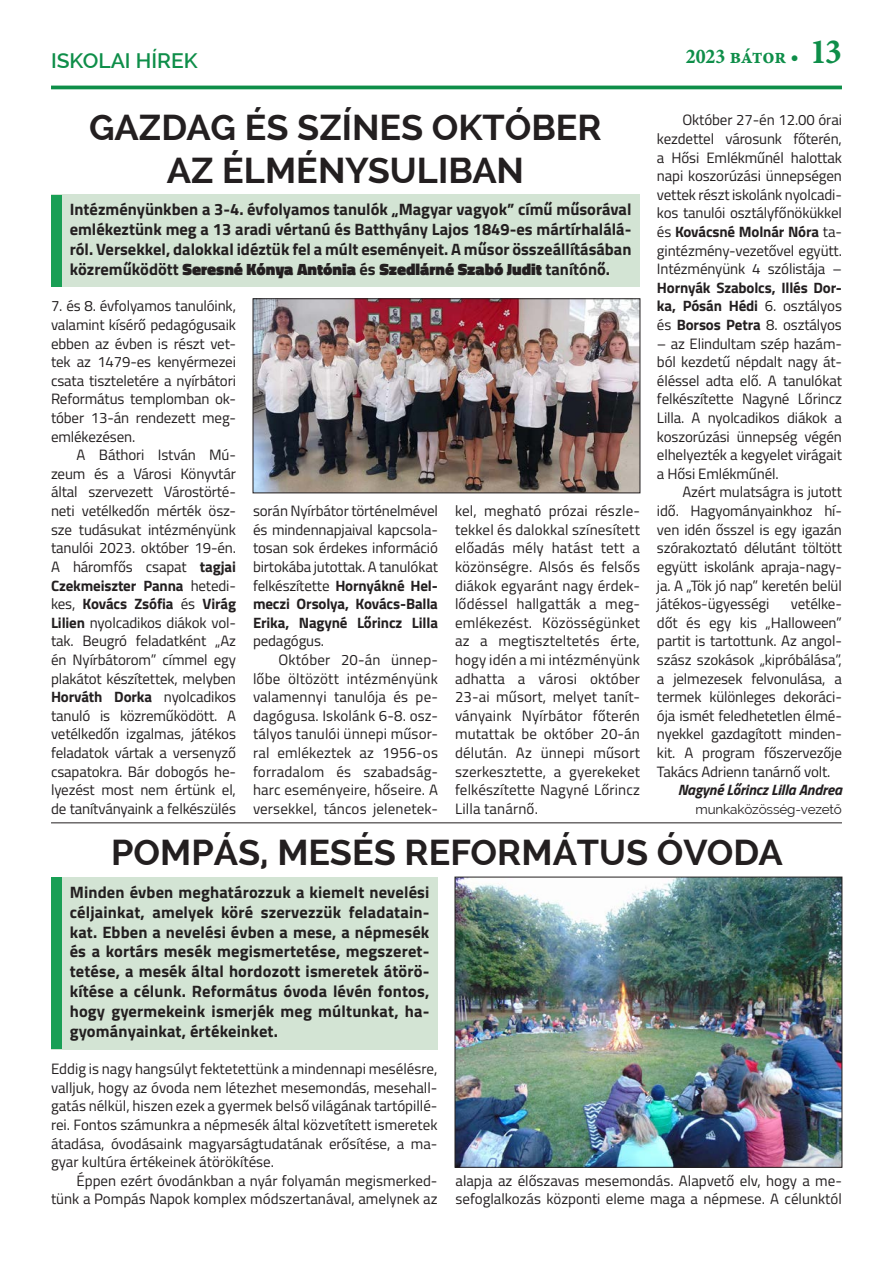
<style>
.page{position:relative;width:893px;height:1263px;background:#fff}
.page>*{position:absolute;margin:0;border:0;box-sizing:border-box;transform-origin:0 0}
.t1{font:700 36px/43.2px "Raleway";color:#231f20;text-align:center}
.t2{font:600 21px "Raleway";color:#0e8e49}
.t3{font:21px "Minion Pro Bold Cn Capt";letter-spacing:-.005em;color:#0e8e49}
.t4{font:700 16.5px/19.8px "Titillium";color:#231f20;text-align:justify}
.t5{font:15px/18.6px "Titillium";color:#231f20;text-align:justify}
.t6{font:700 15px/18.6px "Titillium";letter-spacing:-.01em;color:#231f20;text-align:justify}
.t7{font:italic 700 15px "Titillium";letter-spacing:-.01em;color:#231f20}
.t8{font:13.5px "Raleway";letter-spacing:-.01em;color:#231f20}
.s1{font-size:35.55px}
.s2{font-weight:900}
.s3{font-weight:700}
.s4{font-weight:400}
</style>
<div class="page">
<hr style="left:51px;top:86px;width:791px;height:3px;background:#0e8e49">
<div style="left:51px;top:195px;width:589px;height:92px;background:#d3e4d4"></div>
<div style="left:51px;top:877px;width:387px;height:172px;background:#d3e4d4"></div>
<div style="left:51px;top:195px;width:10px;height:92px;background:#199f55"></div>
<div style="left:51px;top:878px;width:10px;height:171px;background:#199f55"></div>
<img style="left:255px;top:300px;width:383px;height:191px">
<div style="left:253px;top:298px;width:387px;height:195px;border:1px solid #231f20"></div>
<hr style="left:51px;top:822px;width:791px;height:1px;background:#231f20">
<img style="left:457px;top:879px;width:383px;height:287px">
<div style="left:455px;top:877px;width:387px;height:291px;border:1px solid #231f20"></div>
<h2 class="t2" style="left:51px;top:48px;width:148px">ISKOLAI HÍREK</h2>
<h2 class="t3" style="left:686px;top:42px;width:158px">2023 bátor • <span class="s1">13</span></h2>
<h1 class="t1" style="left:89px;top:106px;width:514px">GAZDAG ÉS SZÍNES OKTÓBER<br>AZ ÉLMÉNYSULIBAN</h1>
<p class="t4" style="left:70px;top:199px;width:563px">Intézményünkben a 3-4. évfolyamos tanulók „Magyar vagyok” című műsorával emlékeztünk meg a 13 aradi vértanú és Batthyány Lajos 1849-es mártírhalálá&shy;ról. Versekkel, dalokkal idéztük fel a múlt eseményeit. A műsor összeállításában közreműködött <span class="s2">Seresné Kónya Antónia</span> és <span class="s2">Szedlárné Szabó Judit</span> tanítónő.</p>
<p class="t5" style="left:51px;top:296px;width:186px">7. és 8. évfolyamos tanulóink, valamint kísérő pedagógusaik ebben az évben is részt vet&shy;tek az 1479-es kenyérmezei csata tiszteletére a nyírbátori Református templomban ok&shy;tóber 13-án rendezett meg&shy;emlékezésen.</p>
<p class="t5" style="left:51px;top:445px;width:186px;text-indent:26px">A Báthori István Mú&shy;zeum és a Városi Könyvtár által szervezett Várostörté&shy;neti vetélkedőn mérték ös - sze tudásukat intézményünk tanulói 2023. október 19-én.<br>A háromfős csapat <span class="s3">tagjai Czekmeiszter Panna</span> hetedi&shy;kes, <span class="s3">Kovács Zsófia</span> és <span class="s3">Virág Lilien</span> nyolcadikos diákok vol&shy;tak. Beugró feladatként „Az én Nyírbátorom” címmel egy plakátot készítettek, melyben <span class="s3">Horváth Dorka</span> nyolcadikos tanuló is közreműködött. A vetélkedőn izgalmas, játékos feladatok vártak a versenyző csapatokra. Bár dobogós he&shy;lyezést most nem értünk el, de tanítványaink a felkészülés</p>
<p class="t5" style="left:253px;top:501px;width:186px">során Nyírbátor történelmével és mindennapjaival kapcsola&shy;tosan sok érdekes információ birtokába jutottak. A tanulókat felkészítette <span class="s3">Hornyákné Hel&shy;meczi Orsolya, Kovács-Balla Erika, Nagyné Lőrincz Lilla</span></p>
<p class="t5" style="left:253px;top:631px;width:73px">pedagógus.</p>
<p class="t5" style="left:278px;top:650px;width:161px">Október 20-án ünnep-</p>
<p class="t5" style="left:253px;top:668px;width:186px">lőbe öltözött intézményünk</p>
<p class="t5" style="left:253px;top:687px;width:186px">valamennyi tanulója és pe-</p>
<p class="t5" style="left:253px;top:705px;width:186px">dagógusa. Iskolánk 6-8. osz-</p>
<p class="t5" style="left:253px;top:724px;width:186px">tályos tanulói ünnepi műsor-</p>
<p class="t5" style="left:253px;top:743px;width:186px">ral emlékeztek az 1956-os</p>
<p class="t5" style="left:253px;top:761px;width:186px">forradalom és szabadság-</p>
<p class="t5" style="left:253px;top:780px;width:186px">harc eseményeire, hőseire. A</p>
<p class="t5" style="left:253px;top:798px;width:186px">versekkel, táncos jelenetek-</p>
<p class="t5" style="left:455px;top:501px;width:186px">kel, megható prózai részle&shy;tekkel és dalokkal színesített előadás mély hatást tett a közönségre. Alsós és felsős diákok egyaránt nagy érdek&shy;lődéssel hallgatták a meg&shy;emlékezést. Közösségünket az a megtiszteltetés érte, hogy idén a mi intézményünk adhatta a városi október 23-ai műsort, melyet tanít&shy;ványaink Nyírbátor főterén mutattak be október 20-án délután. Az ünnepi műsort szerkesztette, a gyerekeket felkészítette Nagyné Lőrincz Lilla tanárnő.</p>
<p class="t5" style="left:657px;top:110px;width:186px;text-indent:26px">Október 27-én 12.00 órai kezdettel városunk főterén, a Hősi Emlékműnél halottak napi koszorúzási ünnepségen vettek részt iskolánk nyolcadi&shy;kos tanulói osztályfőnökükkel és <span class="s3">Kovácsné Molnár Nóra</span> ta&shy;gintézmény-vezetővel együtt.<br>Intézményünk 4 szólistája –</p>
<p class="t6" style="left:657px;top:278px;width:186px">Hornyák Szabolcs, Illés Dor&shy;ka, Pósán Hédi <span class="s4">6. osztályos és</span> Borsos Petra <span class="s4">8. osztályos</span></p>
<p class="t5" style="left:657px;top:333px;width:186px">– az Elindultam szép hazám&shy;ból kezdetű népdalt nagy át&shy;éléssel adta elő. A tanulókat felkészítette Nagyné Lőrincz Lilla. A nyolcadikos diákok a koszorúzási ünnepség végén elhelyezték a kegyelet virágait a Hősi Emlékműnél.</p>
<p class="t5" style="left:657px;top:482px;width:186px;text-indent:26px">Azért mulatságra is jutott idő. Hagyományainkhoz hí&shy;ven idén ősszel is egy igazán szórakoztató délutánt töltött együtt iskolánk apraja-nagy&shy;ja. A „Tök jó nap” keretén belül játékos-ügyességi</p>
<p class="t5" style="left:657px;top:594px;width:186px;text-indent:134px">vetélke&shy;dőt és egy kis „Halloween” partit is tartottunk. Az angol&shy;szász szokások „kipróbálása”, a jelmezesek felvonulása, a termek különleges dekoráci&shy;ója ismét feledhetetlen élmé&shy;nyekkel gazdagított minden&shy;kit. A program főszervezője Takács Adrienn tanárnő volt.</p>
<p class="t7" style="left:678px;top:778px;width:166px">Nagyné Lőrincz Lilla Andrea</p>
<p class="t8" style="left:695px;top:801px;width:148px">munkaközösség-vezető</p>
<h1 class="t1" style="left:111px;top:831px;width:673px">POMPÁS, MESÉS REFORMÁTUS ÓVODA</h1>
<p class="t4" style="left:70px;top:881px;width:361px">Minden évben meghatározzuk a kiemelt nevelési céljainkat, amelyek köré szervezzük feladatain&shy;kat. Ebben a nevelési évben a mese, a népmesék és a kortárs mesék megismertetése, megszeret&shy;tetése, a mesék által hordozott ismeretek átörö&shy;kítése a célunk. Református óvoda lévén fontos, hogy gyermekeink ismerjék meg múltunkat, ha&shy;gyományainkat, értékeinket.</p>
<p class="t5" style="left:51px;top:1059px;width:388px">Eddig is nagy hangsúlyt fektetettünk a mindennapi mesélésre, valljuk, hogy az óvoda nem létezhet mesemondás, mesehall&shy;gatás nélkül, hiszen ezek a gyermek belső világának tartópillé&shy;rei. Fontos számunkra a népmesék által közvetített ismeretek átadása, óvodásaink magyarságtudatának erősítése, a ma&shy;gyar kultúra értékeinek átörökítése.</p>
<p class="t5" style="left:51px;top:1170px;width:388px;text-align:right">Éppen ezért óvodánkban a nyár folyamán megismerked&shy;tünk a Pompás Napok komplex módszertanával, amelynek az</p>
<p class="t5" style="left:455px;top:1170px;width:388px">alapja az élőszavas mesemondás. Alapvető elv, hogy a me&shy;sefoglalkozás központi eleme maga a népmese. A célunktól</p>
</div>
